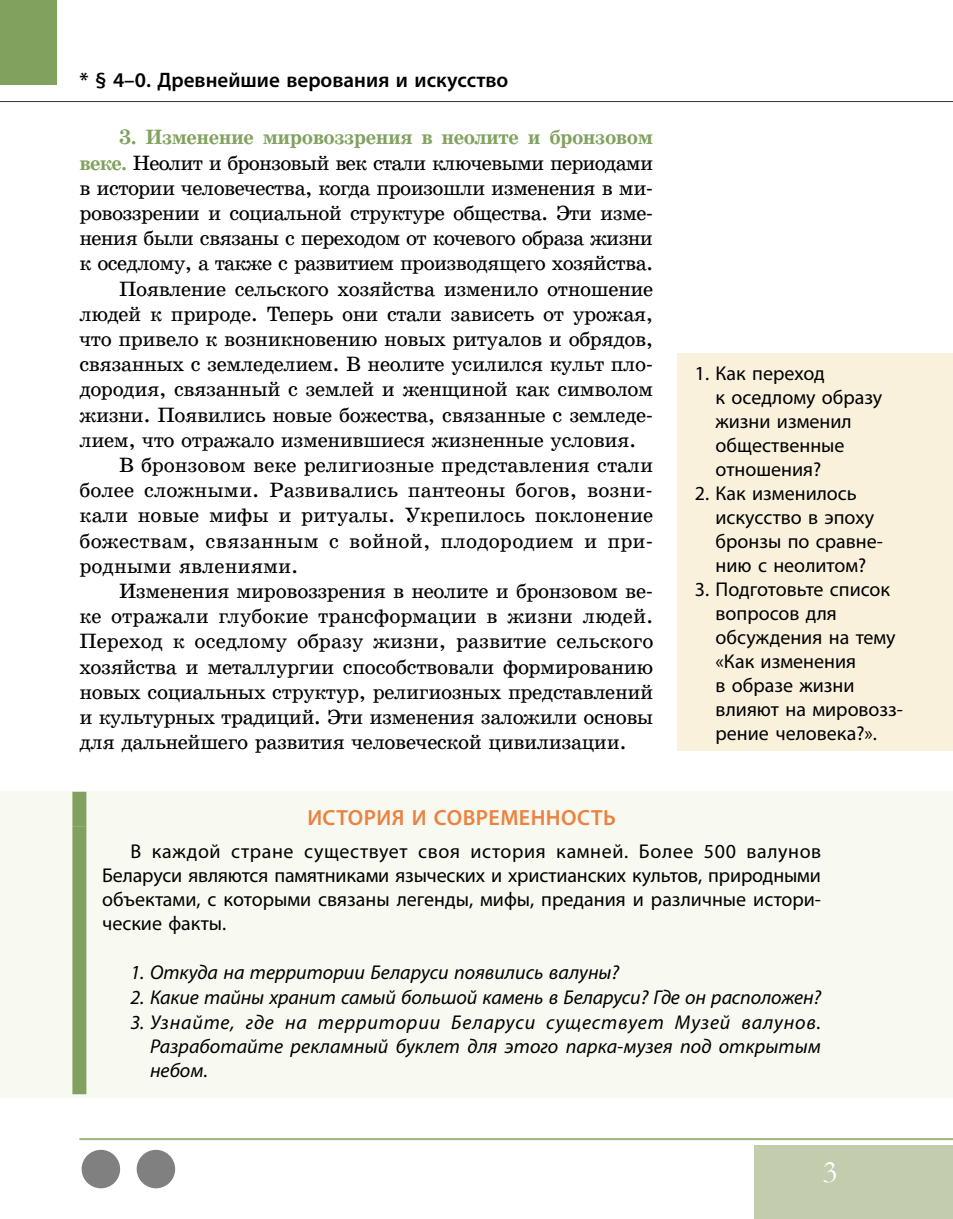
<style>
.page{position:relative;width:953px;height:1219px;background:#fff}
.page>*{position:absolute;margin:0;border:0;box-sizing:border-box;transform-origin:0 0}
.t1{font:32px "Garamond";color:#fff}
.t2{font:600 22px "Myriad Pro";letter-spacing:.02em;color:#ea8241}
.t3{font:21px "School Book Web";letter-spacing:-.02em;color:#000}
.t4{font:21px "School Book Web";color:#000}
.t5{font:21px "School Book Web";letter-spacing:-.04em;color:#000}
.t6{font:21px "School Book Web";letter-spacing:.01em;color:#000}
.t7{font:700 21px "School Book Web";letter-spacing:-.025em;color:#81a15f}
.t8{font:600 21px "Myriad Pro";color:#000}
.t9{font:20px/24px "Myriad Pro";color:#000}
.t10{font:italic 20px/24px "Myriad Pro";color:#000;text-align:justify}
.s1{font-weight:700;color:#81a15f}
</style>
<div class="page">
<hr style="left:0;top:101px;width:952px;height:1px;background:#000">
<hr style="left:79px;top:1138px;width:873px;height:2px;background:#81a15f">
<div style="left:0;top:0;width:57px;height:85px;background:#81a15f"></div>
<div style="left:754px;top:1145px;width:198px;height:74px;background:#c3cdad"></div>
<div style="left:82px;top:1150px;width:38px;height:38px;background:#808080;border-radius:50%"></div>
<div style="left:137px;top:1150px;width:38px;height:38px;background:#808080;border-radius:50%"></div>
<div style="left:0;top:792px;width:952px;height:306px;background:#f8f9f0"></div>
<div style="left:72px;top:792px;width:14px;height:34px;background:#81a15f"></div>
<div style="left:72px;top:826px;width:14px;height:268px;background:#81a15f"></div>
<div style="left:677px;top:353px;width:275px;height:139px;background:#faf1dd"></div>
<div style="left:677px;top:471px;width:275px;height:117px;background:#faf1dd"></div>
<div style="left:677px;top:567px;width:275px;height:184px;background:#faf1dd"></div>
<p class="t8" style="left:79px;top:66px;width:430px">* § 4–0. Древнейшие верования и искусство</p>
<p class="t7" style="left:119px;top:125px;width:535px">3. Изменение мировоззрения в неолите и бронзовом</p>
<p class="t5" style="left:79px;top:150px;width:575px"><span class="s1">веке.</span> Неолит и бронзовый век стали ключевыми периодами</p>
<p class="t3" style="left:79px;top:175px;width:575px">в истории человечества, когда произошли изменения в ми-</p>
<p class="t3" style="left:79px;top:200px;width:575px">ровоззрении и социальной структуре общества. Эти изме-</p>
<p class="t3" style="left:79px;top:226px;width:575px">нения были связаны с переходом от кочевого образа жизни</p>
<p class="t3" style="left:79px;top:251px;width:575px">к оседлому, а также с развитием производящего хозяйства.</p>
<p class="t3" style="left:119px;top:276px;width:535px">Появление сельского хозяйства изменило отношение</p>
<p class="t3" style="left:79px;top:301px;width:575px">людей к природе. Теперь они стали зависеть от урожая,</p>
<p class="t3" style="left:79px;top:326px;width:575px">что привело к возникновению новых ритуалов и обрядов,</p>
<p class="t3" style="left:79px;top:352px;width:575px">связанных с земледелием. В неолите усилился культ пло-</p>
<p class="t3" style="left:79px;top:377px;width:575px">дородия, связанный с землей и женщиной как символом</p>
<p class="t3" style="left:79px;top:402px;width:575px">жизни. Появились новые божества, связанные с земледе-</p>
<p class="t3" style="left:79px;top:427px;width:558px">лием, что отражало изменившиеся жизненные условия.</p>
<p class="t3" style="left:119px;top:452px;width:535px">В бронзовом веке религиозные представления стали</p>
<p class="t4" style="left:79px;top:478px;width:575px">более сложными. Развивались пантеоны богов, возни-</p>
<p class="t4" style="left:79px;top:503px;width:575px">кали новые мифы и ритуалы. Укрепилось поклонение</p>
<p class="t6" style="left:79px;top:528px;width:575px">божествам, связанным с войной, плодородием и при-</p>
<p class="t4" style="left:79px;top:553px;width:221px">родными явлениями.</p>
<p class="t3" style="left:119px;top:578px;width:535px">Изменения мировоззрения в неолите и бронзовом ве-</p>
<p class="t3" style="left:79px;top:604px;width:575px">ке отражали глубокие трансформации в жизни людей.</p>
<p class="t4" style="left:79px;top:629px;width:575px">Переход к оседлому образу жизни, развитие сельского</p>
<p class="t3" style="left:79px;top:654px;width:575px">хозяйства и металлургии способствовали формированию</p>
<p class="t3" style="left:79px;top:679px;width:575px">новых социальных структур, религиозных представлений</p>
<p class="t3" style="left:79px;top:704px;width:575px">и культурных традиций. Эти изменения заложили основы</p>
<p class="t3" style="left:79px;top:730px;width:548px">для дальнейшего развития человеческой цивилизации.</p>
<p class="t9" style="left:715px;top:361px;width:168px;text-indent:-21px">1. Как переход<br>к оседлому образу жизни изменил общественные отношения?</p>
<p class="t9" style="left:715px;top:481px;width:169px;text-indent:-21px">2. Как изменилось искусство в эпоху бронзы по сравне&shy;нию с неолитом?</p>
<p class="t9" style="left:715px;top:577px;width:189px;text-indent:-21px">3. Подготовьте список вопросов для обсуждения на тему «Как изменения<br>в образе жизни влияют на мировозз&shy;рение человека?».</p>
<p class="t2" style="left:307px;top:804px;width:310px">ИСТОРИЯ И СОВРЕМЕННОСТЬ</p>
<p class="t9" style="left:102px;top:839px;width:720px;text-align:justify;text-indent:28px">В каждой стране существует своя история камней. Более 500 валунов Беларуси являются памятниками языческих и христианских культов, природными объектами, с которыми связаны легенды, мифы, предания и различные истори&shy;ческие факты.</p>
<p class="t10" style="left:130px;top:960px;width:490px">1. Откуда на территории Беларуси появились валуны?</p>
<p class="t10" style="left:130px;top:985px;width:692px">2. Какие тайны хранит самый большой камень в Беларуси? Где он расположен?</p>
<p class="t10" style="left:150px;top:1010px;width:672px;text-indent:-20px">3. Узнайте, где на территории Беларуси существует Музей валунов.<br>Разработайте рекламный буклет для этого парка-музея под открытым небом.</p>
<h1 class="t1" style="left:822px;top:1150px;width:17px">3</h1>
</div>
